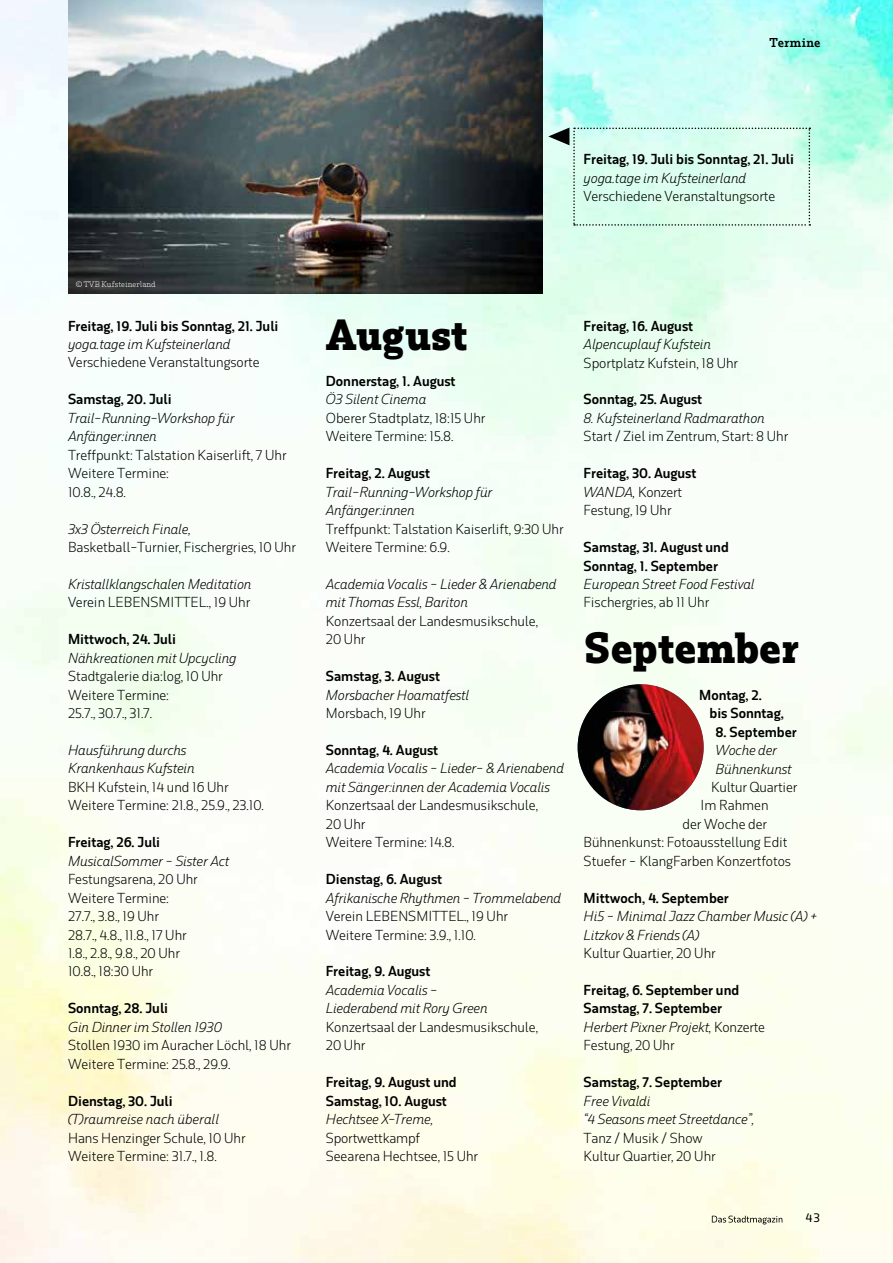
<style>
.page{position:relative;width:893px;height:1263px;background:#fff}
.page>*{position:absolute;margin:0;border:0;box-sizing:border-box;transform-origin:0 0}
.t1{font:700 40.8px "Rum Serif";color:#000}
.t2{font:300 13.5px/18.5px "Rum Sans";color:#000}
.t3{font:italic 300 13.5px/18.5px "Rum Sans";letter-spacing:-.01em;color:#000}
.t4{font:600 13.5px/18.5px "Rum Sans";color:#000}
.t5{font:600 12px "Rum Serif";color:#000}
.t6{font:500 12px "Rum Sans";color:#000}
.t7{font:300 7.5px "Rum Serif";color:#fff}
.s1{font-weight:600}
.s2{font-style:italic}
.s3{font-weight:300;font-style:italic}
.s4{font-weight:300}
</style>
<div class="page">
<img style="left:0;top:0;width:893px;height:1263px">
<svg style="left:712px;top:1215px;width:70px;height:9px"></svg>
<img style="left:68px;top:0;width:475px;height:294px">
<svg style="left:548px;top:128px;width:262px;height:98px"></svg>
<img style="left:578px;top:684px;width:126px;height:126px;border-radius:63px">
<p class="t5" style="left:769px;top:36px;width:53px">Termine</p>
<p class="t4" style="left:584px;top:150px;width:212px">Freitag, 19. Juli bis Sonntag, 21. Juli</p>
<p class="t3" style="left:584px;top:169px;width:164px">yoga.tage im Kufsteinerland</p>
<p class="t2" style="left:584px;top:187px;width:193px">Verschiedene Veranstaltungsorte</p>
<p class="t7" style="left:76px;top:279px;width:82px">© TVB Kufsteinerland</p>
<p class="t4" style="left:68px;top:316px;width:212px">Freitag, 19. Juli bis Sonntag, 21. Juli</p>
<p class="t3" style="left:68px;top:335px;width:164px">yoga.tage im Kufsteinerland</p>
<p class="t2" style="left:68px;top:353px;width:193px">Verschiedene Veranstaltungsorte</p>
<p class="t4" style="left:68px;top:390px;width:105px">Samstag, 20. Juli</p>
<p class="t3" style="left:68px;top:409px;width:168px">Trail-Running-Workshop für<br>Anfänger:innen</p>
<p class="t2" style="left:68px;top:445px;width:220px">Treffpunkt: Talstation Kaiserlift, 7 Uhr<br>Weitere Termine:<br>10.8., 24.8.</p>
<p class="t3" style="left:68px;top:519px;width:124px">3x3 Österreich Finale,</p>
<p class="t2" style="left:68px;top:538px;width:229px">Basketball-Turnier, Fischergries, 10 Uhr</p>
<p class="t3" style="left:68px;top:575px;width:185px">Kristallklangschalen Meditation</p>
<p class="t2" style="left:68px;top:593px;width:184px">Verein LEBENSMITTEL., 19 Uhr</p>
<p class="t4" style="left:68px;top:630px;width:109px">Mittwoch, 24. Juli</p>
<p class="t3" style="left:68px;top:648px;width:170px">Nähkreationen mit Upcycling</p>
<p class="t2" style="left:68px;top:667px;width:156px">Stadtgalerie dia:log, 10 Uhr<br>Weitere Termine:<br>25.7., 30.7., 31.7.</p>
<p class="t3" style="left:68px;top:741px;width:128px">Hausführung durchs<br>Krankenhaus Kufstein</p>
<p class="t2" style="left:68px;top:778px;width:197px">BKH Kufstein, 14 und 16 Uhr<br>Weitere Termine: 21.8., 25.9., 23.10.</p>
<p class="t4" style="left:68px;top:833px;width:94px">Freitag, 26. Juli</p>
<p class="t3" style="left:68px;top:851px;width:163px">MusicalSommer - Sister Act</p>
<p class="t2" style="left:68px;top:870px;width:131px">Festungsarena, 20 Uhr<br>Weitere Termine:<br>27.7., 3.8., 19 Uhr<br>28.7., 4.8., 11.8., 17 Uhr<br>1.8., 2.8., 9.8., 20 Uhr<br>10.8., 18:30 Uhr</p>
<p class="t4" style="left:68px;top:999px;width:102px">Sonntag, 28. Juli</p>
<p class="t3" style="left:68px;top:1017px;width:156px">Gin Dinner im Stollen 1930</p>
<p class="t2" style="left:68px;top:1036px;width:224px">Stollen 1930 im Auracher Löchl, 18 Uhr<br>Weitere Termine: 25.8., 29.9.</p>
<p class="t4" style="left:68px;top:1091px;width:106px">Dienstag, 30. Juli</p>
<p class="t3" style="left:68px;top:1110px;width:152px">(T)raumreise nach überall</p>
<p class="t2" style="left:68px;top:1128px;width:179px">Hans Henzinger Schule, 10 Uhr<br>Weitere Termine: 31.7., 1.8.</p>
<h1 class="t1" style="left:326px;top:309px;width:144px">August</h1>
<p class="t4" style="left:326px;top:372px;width:131px">Donnerstag, 1. August</p>
<p class="t3" style="left:326px;top:390px;width:102px">Ö3 Silent Cinema</p>
<p class="t2" style="left:326px;top:409px;width:161px">Oberer Stadtplatz, 18:15 Uhr<br>Weitere Termine: 15.8.</p>
<p class="t4" style="left:326px;top:464px;width:106px">Freitag, 2. August</p>
<p class="t3" style="left:326px;top:482px;width:168px">Trail-Running-Workshop für<br>Anfänger:innen</p>
<p class="t2" style="left:326px;top:519px;width:239px">Treffpunkt: Talstation Kaiserlift, 9:30 Uhr<br>Weitere Termine: 6.9.</p>
<p class="t3" style="left:326px;top:575px;width:232px">Academia Vocalis - Lieder &amp; Arienabend mit Thomas Essl, Bariton</p>
<p class="t2" style="left:326px;top:612px;width:214px">Konzertsaal der Landesmusikschule,<br>20 Uhr</p>
<p class="t4" style="left:326px;top:667px;width:116px">Samstag, 3. August</p>
<p class="t3" style="left:326px;top:685px;width:145px">Morsbacher Hoamatfestl</p>
<p class="t2" style="left:326px;top:704px;width:101px">Morsbach, 19 Uhr</p>
<p class="t4" style="left:326px;top:741px;width:114px">Sonntag, 4. August</p>
<p class="t3" style="left:326px;top:759px;width:240px">Academia Vocalis - Lieder- &amp; Arienabend mit Sänger:innen der Academia Vocalis</p>
<p class="t2" style="left:326px;top:796px;width:214px">Konzertsaal der Landesmusikschule,<br>20 Uhr<br>Weitere Termine: 14.8.</p>
<p class="t4" style="left:326px;top:870px;width:118px">Dienstag, 6. August</p>
<p class="t3" style="left:326px;top:888px;width:237px">Afrikanische Rhythmen - Trommelabend</p>
<p class="t2" style="left:326px;top:907px;width:184px">Verein LEBENSMITTEL., 19 Uhr<br>Weitere Termine: 3.9., 1.10.</p>
<p class="t4" style="left:326px;top:962px;width:106px">Freitag, 9. August</p>
<p class="t3" style="left:326px;top:981px;width:163px">Academia Vocalis -<br>Liederabend mit Rory Green</p>
<p class="t2" style="left:326px;top:1017px;width:214px">Konzertsaal der Landesmusikschule,<br>20 Uhr</p>
<p class="t4" style="left:326px;top:1073px;width:132px">Freitag, 9. August und<br>Samstag, 10. August</p>
<p class="t3" style="left:326px;top:1110px;width:109px">Hechtsee X-Treme,</p>
<p class="t2" style="left:326px;top:1128px;width:154px">Sportwettkampf<br>Seearena Hechtsee, 15 Uhr</p>
<p class="t4" style="left:584px;top:316px;width:111px">Freitag, 16. August</p>
<p class="t3" style="left:584px;top:335px;width:129px">Alpencuplauf Kufstein</p>
<p class="t2" style="left:584px;top:353px;width:156px">Sportplatz Kufstein, 18 Uhr</p>
<p class="t4" style="left:584px;top:390px;width:120px">Sonntag, 25. August</p>
<p class="t3" style="left:584px;top:409px;width:183px">8. Kufsteinerland Radmarathon</p>
<p class="t2" style="left:584px;top:427px;width:206px">Start / Ziel im Zentrum, Start: 8 Uhr</p>
<p class="t2" style="left:584px;top:464px;width:114px"><span class="s1">Freitag, 30. August<br></span><span class="s2">WANDA,</span> Konzert<br>Festung, 19 Uhr</p>
<p class="t4" style="left:584px;top:538px;width:147px">Samstag, 31. August und<br>Sonntag, 1. September</p>
<p class="t3" style="left:584px;top:575px;width:173px">European Street Food Festival</p>
<p class="t2" style="left:584px;top:593px;width:127px">Fischergries, ab 11 Uhr</p>
<h1 class="t1" style="left:584px;top:622px;width:217px">September</h1>
<p class="t4" style="left:710px;top:685px;width:76px;text-indent:-11px">Montag, 2.<br>bis Sonntag,</p>
<p class="t4" style="left:716px;top:722px;width:83px">8. September</p>
<p class="t3" style="left:716px;top:741px;width:78px">Woche der<br>Bühnenkunst</p>
<p class="t2" style="left:711px;top:778px;width:88px">Kultur Quartier</p>
<p class="t2" style="left:701px;top:796px;width:69px">Im Rahmen</p>
<p class="t2" style="left:683px;top:815px;width:86px">der Woche der</p>
<p class="t2" style="left:584px;top:833px;width:205px">Bühnenkunst: Fotoausstellung Edit</p>
<p class="t2" style="left:584px;top:851px;width:209px">Stuefer - KlangFarben Konzertfotos</p>
<p class="t4" style="left:584px;top:888px;width:147px">Mittwoch, 4. September</p>
<p class="t3" style="left:584px;top:907px;width:235px">Hi5 - Minimal Jazz Chamber Music (A) +<br>Litzkov &amp; Friends (A)</p>
<p class="t2" style="left:584px;top:944px;width:134px">Kultur Quartier, 20 Uhr</p>
<p class="t4" style="left:584px;top:981px;width:183px">Freitag, 6. September und<br>Samstag, 7. September<br><span class="s3">Herbert Pixner Projekt,</span> <span class="s4">Konzerte<br>Festung, 20 Uhr</span></p>
<p class="t4" style="left:584px;top:1073px;width:140px">Samstag, 7. September</p>
<p class="t3" style="left:584px;top:1091px;width:172px">Free Vivaldi<br>“4 Seasons meet Streetdance”,</p>
<p class="t2" style="left:584px;top:1128px;width:134px">Tanz / Musik / Show<br>Kultur Quartier, 20 Uhr</p>
<p class="t6" style="left:805px;top:1210px;width:17px">43</p>
</div>
